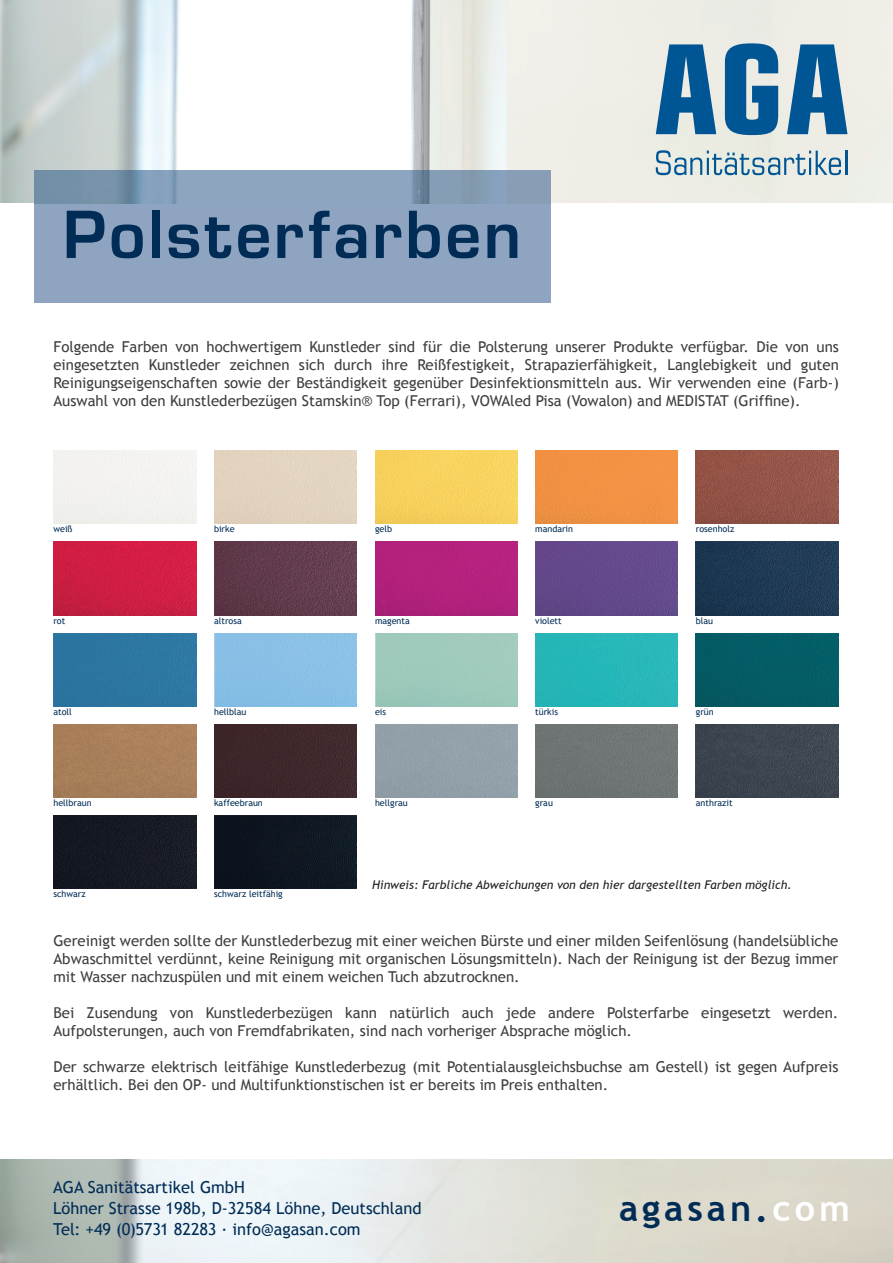
<style>
.page{position:relative;width:893px;height:1263px;background:#fff}
.page>*{position:absolute;margin:0;border:0;box-sizing:border-box;transform-origin:0 0}
.t1{font:600 63px "Eurostile LT Std";letter-spacing:.04em;color:#002c55}
.t2{font:700 36px "Trebuchet MS";letter-spacing:.11em;color:#002c55}
.t3{font:16.5px/21px "Trebuchet MS";color:#002c55}
.t4{font:15px/18px "Trebuchet MS";color:#3e3e3f;text-align:justify}
.t5{font:italic 12px "Trebuchet MS";color:#231f20}
.t6{font:9px "Trebuchet MS";color:#002c55}
.s1{color:#fff}
</style>
<div class="page">
<img style="left:0;top:0;width:893px;height:1263px">
<div style="left:0;top:204px;width:893px;height:955px;background:#fff"></div>
<img style="left:34px;top:171px;width:517px;height:33px">
<div style="left:34px;top:204px;width:517px;height:98px;background:#8ea4c0"></div>
<hr style="left:845px;top:151px;width:2px;height:24px;background:#005595">
<svg style="left:656px;top:150px;width:185px;height:25px;background:#acc3cd"></svg>
<svg style="left:787px;top:44px;width:60px;height:90px;background:#4c85ae"></svg>
<svg style="left:725px;top:43px;width:53px;height:92px;background:#3778a7"></svg>
<svg style="left:656px;top:44px;width:60px;height:90px;background:#4c85ae"></svg>
<div style="left:214px;top:451px;width:143px;height:73px;background:#e2d3bf"></div>
<img style="left:375px;top:451px;width:143px;height:73px">
<img style="left:535px;top:451px;width:143px;height:73px">
<img style="left:696px;top:451px;width:142px;height:73px">
<img style="left:53px;top:542px;width:143px;height:73px">
<img style="left:214px;top:542px;width:143px;height:73px">
<img style="left:375px;top:542px;width:143px;height:73px">
<img style="left:535px;top:542px;width:143px;height:73px">
<img style="left:696px;top:542px;width:142px;height:73px">
<div style="left:53px;top:633px;width:143px;height:73px;background:#2c75a2"></div>
<img style="left:214px;top:633px;width:143px;height:73px">
<div style="left:375px;top:633px;width:143px;height:73px;background:#9fcabc"></div>
<img style="left:535px;top:633px;width:143px;height:73px">
<div style="left:696px;top:633px;width:142px;height:73px;background:#045b65"></div>
<div style="left:53px;top:724px;width:143px;height:73px;background:#a97f5a"></div>
<div style="left:214px;top:724px;width:143px;height:73px;background:#3e272a"></div>
<div style="left:375px;top:724px;width:143px;height:73px;background:#92a0a9"></div>
<div style="left:535px;top:724px;width:143px;height:73px;background:#6e7575"></div>
<img style="left:696px;top:724px;width:142px;height:73px">
<img style="left:53px;top:815px;width:143px;height:74px">
<img style="left:214px;top:815px;width:143px;height:74px">
<h1 class="t1" style="left:63px;top:195px;width:460px">Polsterfarben</h1>
<p class="t4" style="left:53px;top:338px;width:787px">Folgende Farben von hochwertigem Kunstleder sind für die Polsterung unserer Produkte verfügbar. Die von uns eingesetzten Kunstleder zeichnen sich durch ihre Reißfestigkeit, Strapazierfähigkeit, Langlebigkeit und guten Reinigungseigenschaften sowie der Beständigkeit gegenüber Desinfektionsmitteln aus. Wir verwenden eine (Farb-)<br>Auswahl von den Kunstlederbezügen Stamskin® Top (Ferrari), VOWAled Pisa (Vowalon) and MEDISTAT (Griffine).</p>
<p class="t6" style="left:53px;top:524px;width:21px">weiß</p>
<p class="t6" style="left:214px;top:524px;width:22px">birke</p>
<p class="t6" style="left:375px;top:524px;width:19px">gelb</p>
<p class="t6" style="left:535px;top:524px;width:39px">mandarin</p>
<p class="t6" style="left:696px;top:524px;width:40px">rosenholz</p>
<p class="t6" style="left:53px;top:615px;width:13px">rot</p>
<p class="t6" style="left:214px;top:615px;width:29px">altrosa</p>
<p class="t6" style="left:375px;top:615px;width:36px">magenta</p>
<p class="t6" style="left:535px;top:615px;width:28px">violett</p>
<p class="t6" style="left:696px;top:615px;width:19px">blau</p>
<p class="t6" style="left:53px;top:706px;width:20px">atoll</p>
<p class="t6" style="left:214px;top:706px;width:34px">hellblau</p>
<p class="t6" style="left:375px;top:706px;width:13px">eis</p>
<p class="t6" style="left:535px;top:706px;width:24px">türkis</p>
<p class="t6" style="left:696px;top:706px;width:19px">grün</p>
<p class="t6" style="left:53px;top:797px;width:40px">hellbraun</p>
<p class="t6" style="left:214px;top:797px;width:50px">kaffeebraun</p>
<p class="t6" style="left:375px;top:797px;width:34px">hellgrau</p>
<p class="t6" style="left:535px;top:797px;width:19px">grau</p>
<p class="t6" style="left:696px;top:797px;width:38px">anthrazit</p>
<p class="t6" style="left:54px;top:889px;width:34px">schwarz</p>
<p class="t6" style="left:214px;top:889px;width:70px">schwarz leitfähig</p>
<p class="t5" style="left:372px;top:877px;width:421px">Hinweis: Farbliche Abweichungen von den hier dargestellten Farben möglich.</p>
<p class="t4" style="left:53px;top:932px;width:786px">Gereinigt werden sollte der Kunstlederbezug mit einer weichen Bürste und einer milden Seifenlösung (handelsübliche Abwaschmittel verdünnt, keine Reinigung mit organischen Lösungsmitteln). Nach der Reinigung ist der Bezug immer mit Wasser nachzuspülen und mit einem weichen Tuch abzutrocknen.</p>
<p class="t4" style="left:53px;top:1004px;width:786px">Bei Zusendung von Kunstlederbezügen kann natürlich auch jede andere Polsterfarbe eingesetzt werden.<br>Aufpolsterungen, auch von Fremdfabrikaten, sind nach vorheriger Absprache möglich.</p>
<p class="t4" style="left:53px;top:1058px;width:786px">Der schwarze elektrisch leitfähige Kunstlederbezug (mit Potentialausgleichsbuchse am Gestell) ist gegen Aufpreis erhältlich. Bei den OP- und Multifunktionstischen ist er bereits im Preis enthalten.</p>
<p class="t3" style="left:53px;top:1177px;width:370px">AGA Sanitätsartikel GmbH<br>Löhner Strasse 198b, D-32584 Löhne, Deutschland<br>Tel: +49 (0)5731 82283 ∙ info@agasan.com</p>
<h2 class="t2" style="left:619px;top:1186px;width:232px">agasan.<span class="s1">com</span></h2>
</div>
